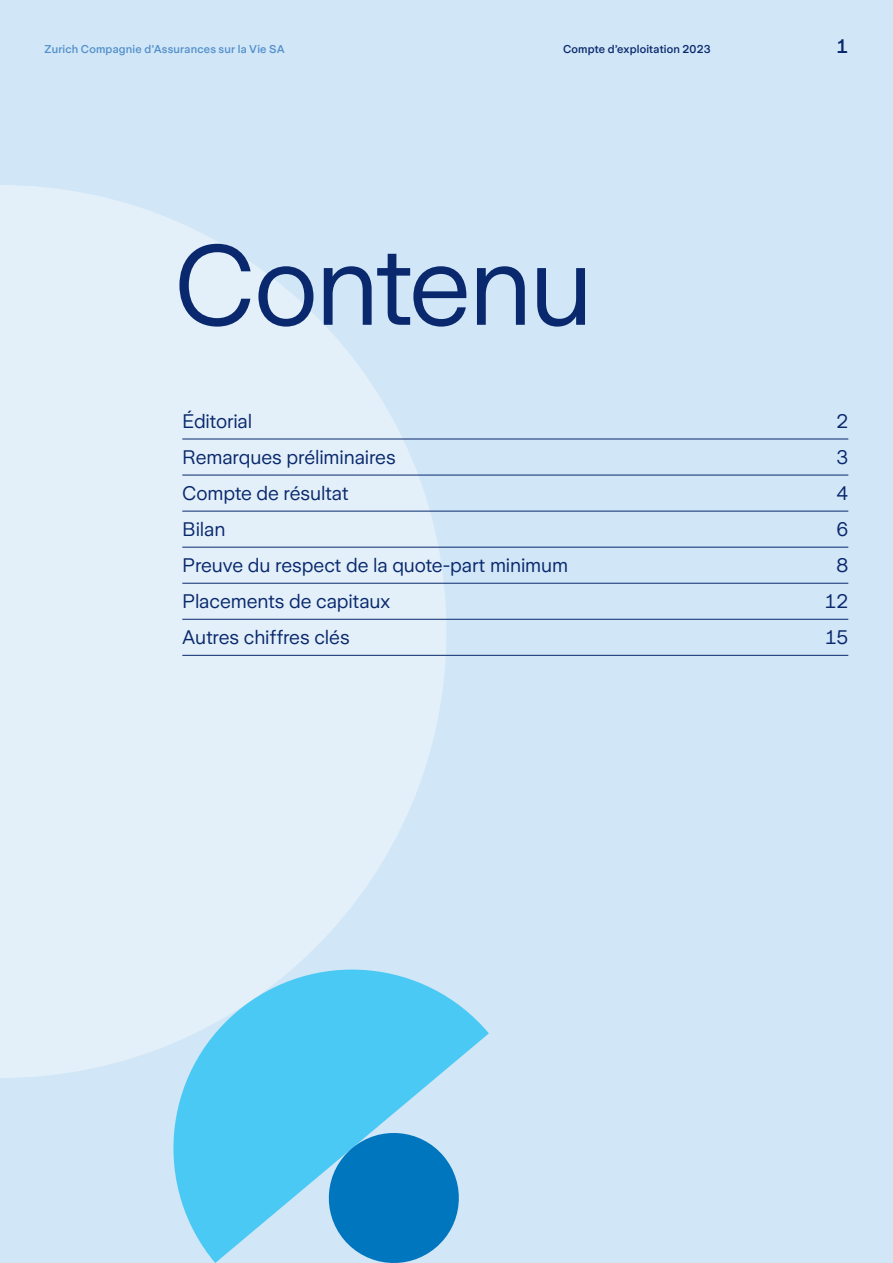
<style>
.page{position:relative;width:893px;height:1263px;background:#d1e6f6}
.page>*{position:absolute;margin:0;border:0;box-sizing:border-box;transform-origin:0 0}
.t1{font:112.5px "Zurich Sans";letter-spacing:-.025em;color:#09286d}
.t2{font:19.5px "Zurich Sans";letter-spacing:-.005em;color:#09286d}
.t3{font:500 19.5px "Zurich Sans";color:#09286d}
.t4{font:500 11.25px "Zurich Sans";letter-spacing:.015em;color:#5290cc}
.t5{font:500 11.25px "Zurich Sans";letter-spacing:.015em;color:#09286d}
</style>
<div class="page">
<svg style="left:0;top:185px;width:446px;height:893px;fill:#e3f0f9"></svg>
<svg style="left:152px;top:948px;width:337px;height:315px;fill:#49c9f4"></svg>
<svg style="left:321px;top:1125px;width:146px;height:138px"></svg>
<hr style="left:182px;top:439px;width:666px;height:1px;background:#09286d">
<hr style="left:182px;top:475px;width:666px;height:1px;background:#09286d">
<hr style="left:182px;top:511px;width:666px;height:1px;background:#09286d">
<hr style="left:182px;top:547px;width:666px;height:1px;background:#09286d">
<hr style="left:182px;top:583px;width:666px;height:1px;background:#09286d">
<hr style="left:182px;top:619px;width:666px;height:1px;background:#09286d">
<hr style="left:182px;top:655px;width:666px;height:1px;background:#09286d">
<p class="t4" style="left:45px;top:43px;width:241px">Zurich Compagnie d’Assurances sur la Vie SA</p>
<p class="t5" style="left:563px;top:43px;width:149px">Compte d’exploitation 2023</p>
<p class="t3" style="left:836px;top:35px;width:13px">1</p>
<h1 class="t1" style="left:173px;top:225px;width:422px">Contenu</h1>
<p class="t2" style="left:182px;top:410px;width:71px">Éditorial</p>
<p class="t2" style="left:836px;top:410px;width:13px">2</p>
<p class="t2" style="left:182px;top:446px;width:215px">Remarques préliminaires</p>
<p class="t2" style="left:836px;top:446px;width:13px">3</p>
<p class="t2" style="left:182px;top:483px;width:168px">Compte de résultat</p>
<p class="t2" style="left:836px;top:483px;width:13px">4</p>
<p class="t2" style="left:182px;top:519px;width:45px">Bilan</p>
<p class="t2" style="left:836px;top:519px;width:13px">6</p>
<p class="t2" style="left:182px;top:555px;width:387px">Preuve du respect de la quote-part minimum</p>
<p class="t2" style="left:836px;top:555px;width:13px">8</p>
<p class="t2" style="left:182px;top:591px;width:209px">Placements de capitaux</p>
<p class="t2" style="left:825px;top:591px;width:25px">12</p>
<p class="t2" style="left:182px;top:627px;width:169px">Autres chiffres clés</p>
<p class="t2" style="left:825px;top:627px;width:25px">15</p>
</div>
